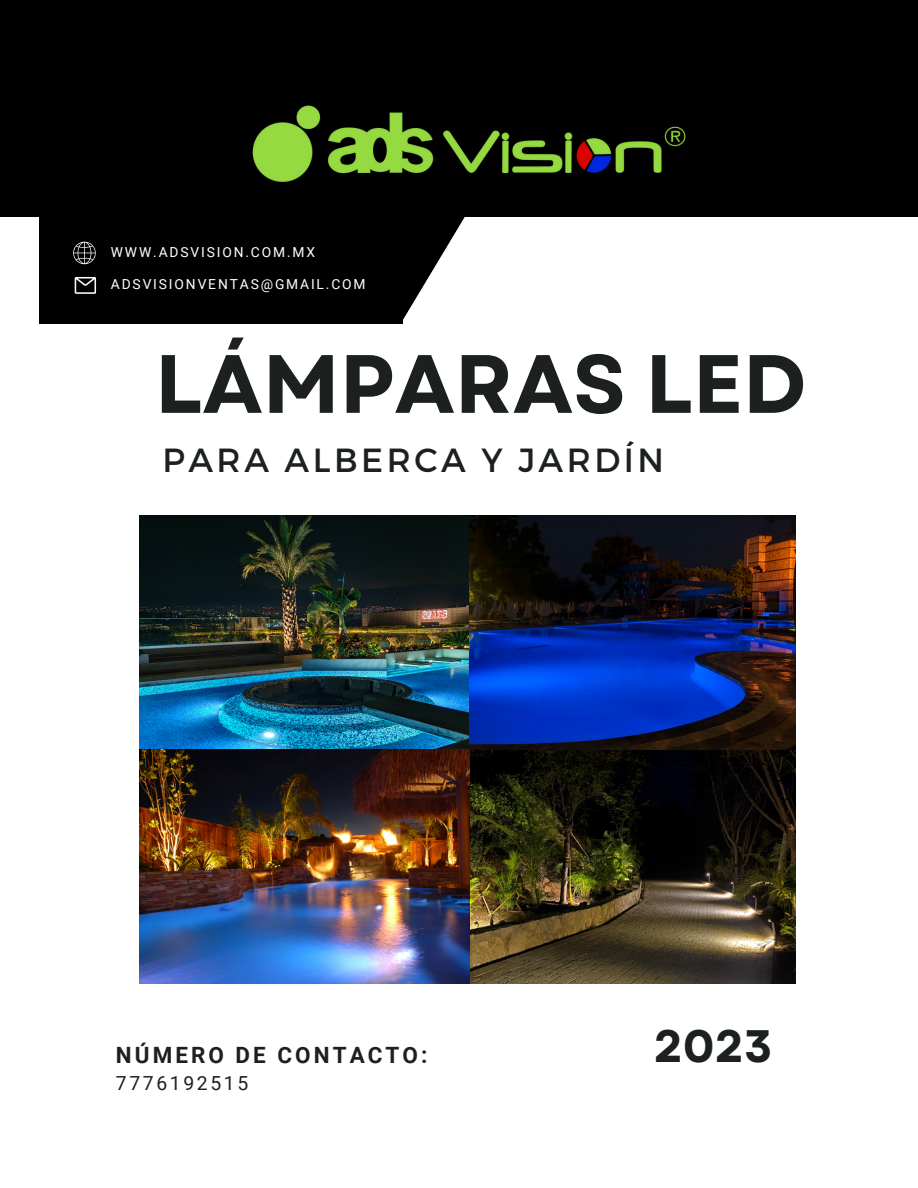
<style>
.page{position:relative;width:918px;height:1188px;background:#fff}
.page>*{position:absolute;margin:0;border:0;box-sizing:border-box;transform-origin:0 0}
.t1{font:700 82.5px "Garet";color:#1c2120}
.t2{font:700 45.45px "Garet";color:#1c2120}
.t3{font:33.45px "Montserrat";letter-spacing:.105em;color:#1c2120}
.t4{font:700 22.5px "Roboto";letter-spacing:.135em;color:#1c2120}
.t5{font:19.35px "Roboto";letter-spacing:.135em;color:#1c2120}
.t6{font:13.8px "Roboto";letter-spacing:.135em;color:#fff}
</style>
<div class="page">
<div style="left:0;top:0;width:918px;height:216px;background:#000"></div>
<div style="left:40px;top:213px;width:363px;height:111px;background:#000"></div>
<svg style="left:403px;top:216px;width:65px;height:104px"></svg>
<img style="left:252px;top:105px;width:434px;height:77px">
<svg style="left:73px;top:242px;width:23px;height:22px"></svg>
<svg style="left:75px;top:277px;width:21px;height:17px"></svg>
<img style="left:140px;top:516px;width:655px;height:468px">
<p class="t6" style="left:111px;top:244px;width:206px">WWW.ADSVISION.COM.MX</p>
<p class="t6" style="left:111px;top:276px;width:256px">ADSVISIONVENTAS@GMAIL.COM</p>
<p class="t1" style="left:155px;top:325px;width:653px">LÁMPARAS LED</p>
<p class="t3" style="left:162px;top:438px;width:503px">PARA ALBERCA Y JARDÍN</p>
<p class="t4" style="left:116px;top:1042px;width:313px">NÚMERO DE CONTACTO:</p>
<p class="t5" style="left:116px;top:1072px;width:134px">7776192515</p>
<p class="t2" style="left:654px;top:1013px;width:120px">2023</p>
</div>
